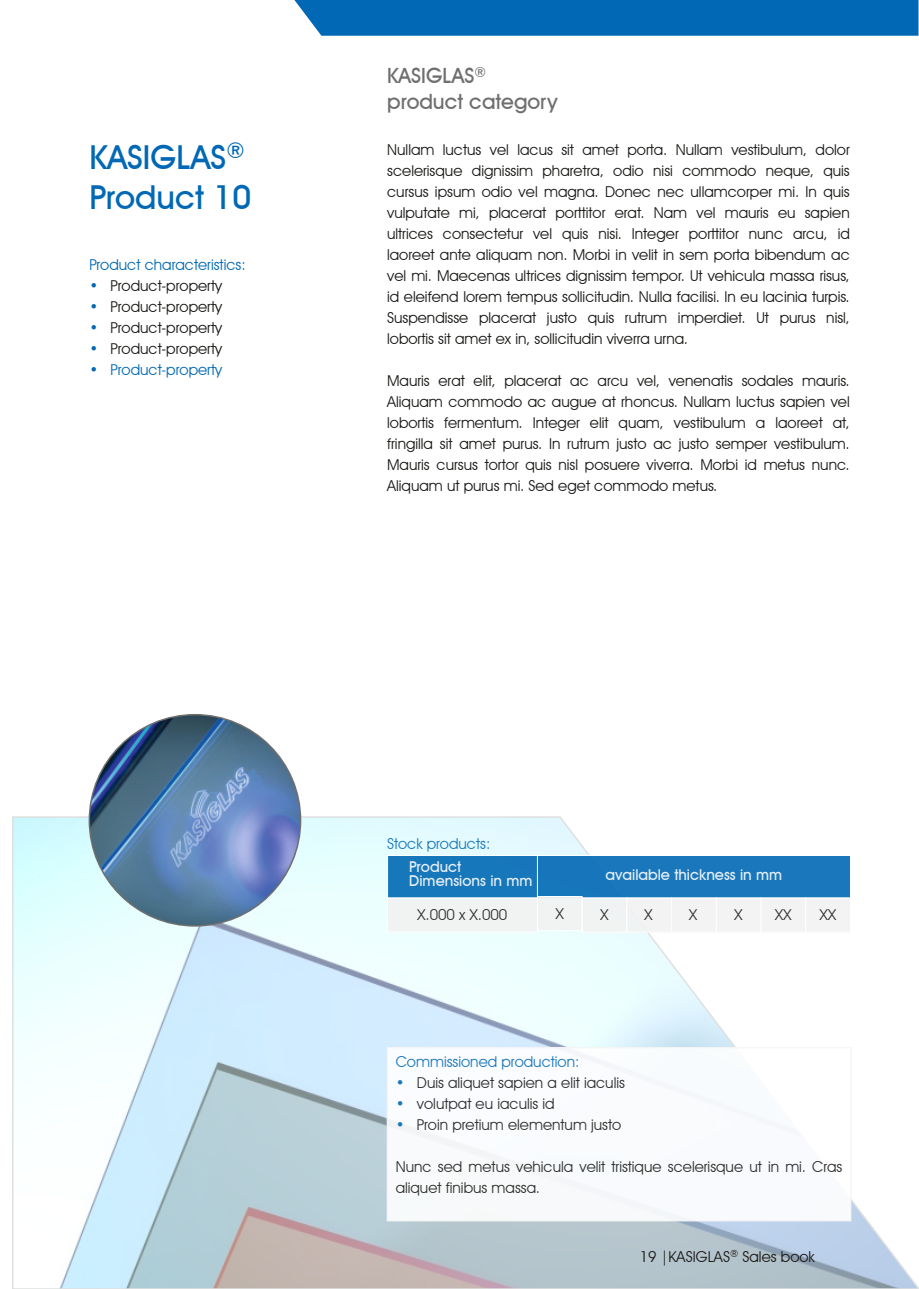
<style>
.page{position:relative;width:919px;height:1289px;background:#fff}
.page>*{position:absolute;margin:0;border:0;box-sizing:border-box;transform-origin:0 0}
.t1{font:500 33px/40.5px "Avant Garde IT Cby BT";color:#0068b4}
.t2{font:500 21px/25.5px "Avant Garde IT Cby BT";color:#6f6f6f}
.t3{font:15px/21px "Avant Garde IT Cby BT";color:#181715;text-align:justify}
.t4{font:15px/21px "Avant Garde IT Cby BT";color:rgb(24 23 21/.9)}
.t5{font:500 15px/14.2px "Avant Garde IT Cby BT";color:rgb(255 255 255/.9)}
.t6{font:15px "Avant Garde IT Cby BT";color:#0068b4}
.t7{font:15px "Avant Garde IT Cby BT";color:rgb(0 104 180/.9)}
.s1{color:#0068b4}
.s2{color:rgb(0 104 180/.9)}
</style>
<div class="page">
<div style="left:294px;top:0;width:624px;height:36px;background:#0068b4"></div>
<svg style="left:12px;top:815px;width:906px;height:473px"></svg>
<img style="left:89px;top:714px;width:211px;height:211px;border-radius:50%">
<div style="left:387px;top:855px;width:150px;height:43px;background:#1777bb"></div>
<div style="left:387px;top:855px;width:151px;height:43px;border:1px solid #fff"></div>
<div style="left:387px;top:898px;width:150px;height:34px;background:#f2f2f2"></div>
<div style="left:387px;top:897px;width:151px;height:35px;border:1px solid #fff"></div>
<div style="left:537px;top:855px;width:313px;height:43px;background:#1a77bb"></div>
<div style="left:537px;top:855px;width:313px;height:43px;border:1px solid #fff"></div>
<div style="left:537px;top:896px;width:45px;height:34px;background:#f2f2f2"></div>
<div style="left:537px;top:896px;width:45px;height:35px;border:1px solid #fff"></div>
<div style="left:582px;top:898px;width:45px;height:34px;background:#f2f2f2"></div>
<div style="left:581px;top:897px;width:46px;height:35px;border:1px solid #fff"></div>
<div style="left:627px;top:898px;width:44px;height:34px;background:#f2f2f2"></div>
<div style="left:626px;top:897px;width:46px;height:35px;border:1px solid #fff"></div>
<div style="left:671px;top:898px;width:45px;height:34px;background:#f2f2f2"></div>
<div style="left:671px;top:897px;width:45px;height:35px;border:1px solid #fff"></div>
<div style="left:716px;top:898px;width:45px;height:34px;background:#f2f2f2"></div>
<div style="left:715px;top:897px;width:46px;height:35px;border:1px solid #fff"></div>
<div style="left:761px;top:898px;width:44px;height:34px;background:#f2f2f2"></div>
<div style="left:760px;top:897px;width:46px;height:35px;border:1px solid #fff"></div>
<div style="left:805px;top:898px;width:45px;height:34px;background:#f2f2f2"></div>
<div style="left:805px;top:897px;width:45px;height:35px;border:1px solid #fff"></div>
<div style="left:387px;top:1047px;width:463px;height:173px;background:#f8fbfd"></div>
<h1 class="t1" style="left:89px;top:136px;width:163px">KASIGLAS<sup>®<br></sup>Product 10</h1>
<p class="t6" style="left:89px;top:256px;width:158px">Product characteristics:</p>
<p class="t3" style="left:89px;top:275px;width:134px"><span class="s1">•</span> Product-property</p>
<p class="t3" style="left:89px;top:296px;width:134px"><span class="s1">•</span> Product-property</p>
<p class="t3" style="left:89px;top:317px;width:134px"><span class="s1">•</span> Product-property</p>
<p class="t3" style="left:89px;top:338px;width:134px"><span class="s1">•</span> Product-property</p>
<p class="t6" style="left:89px;top:361px;width:134px">• Product-property</p>
<h2 class="t2" style="left:387px;top:63px;width:172px">KASIGLAS<sup>® </sup>product category</h2>
<p class="t3" style="left:387px;top:139px;width:464px">Nullam luctus vel lacus sit amet porta. Nullam vestibulum, dolor scelerisque dignissim pharetra, odio nisi commodo neque, quis cursus ipsum odio vel magna. Donec nec ullamcorper mi. In quis vulputate mi, placerat porttitor erat. Nam vel mauris eu sapien ultrices consectetur vel quis nisi. Integer porttitor nunc arcu, id laoreet ante aliquam non. Morbi in velit in sem porta bibendum ac vel mi. Maecenas ultrices dignissim tempor. Ut vehicula massa risus, id eleifend lorem tempus sollicitudin. Nulla facilisi. In eu lacinia turpis.<br>Suspendisse placerat justo quis rutrum imperdiet. Ut purus nisl, lobortis sit amet ex in, sollicitudin viverra urna.</p>
<p class="t3" style="left:387px;top:370px;width:464px">Mauris erat elit, placerat ac arcu vel, venenatis sodales mauris.<br>Aliquam commodo ac augue at rhoncus. Nullam luctus sapien vel lobortis fermentum. Integer elit quam, vestibulum a laoreet at, fringilla sit amet purus. In rutrum justo ac justo semper vestibulum.<br>Mauris cursus tortor quis nisl posuere viverra. Morbi id metus nunc.<br>Aliquam ut purus mi. Sed eget commodo metus.</p>
<p class="t7" style="left:387px;top:834px;width:105px">Stock products:</p>
<p class="t5" style="left:409px;top:859px;width:125px">Product<br>Dimensions in mm</p>
<p class="t4" style="left:417px;top:904px;width:91px">X.000 x X.000</p>
<p class="t5" style="left:605px;top:867px;width:178px">available thickness in mm</p>
<p class="t4" style="left:555px;top:902px;width:10px">X</p>
<p class="t4" style="left:600px;top:904px;width:10px">X</p>
<p class="t4" style="left:644px;top:904px;width:10px">X</p>
<p class="t4" style="left:688px;top:904px;width:10px">X</p>
<p class="t4" style="left:734px;top:904px;width:10px">X</p>
<p class="t4" style="left:774px;top:904px;width:19px">XX</p>
<p class="t4" style="left:819px;top:904px;width:19px">XX</p>
<p class="t7" style="left:395px;top:1052px;width:185px">Commissioned production:</p>
<p class="t4" style="left:395px;top:1072px;width:231px"><span class="s2">•</span> Duis aliquet sapien a elit iaculis</p>
<p class="t4" style="left:395px;top:1093px;width:160px"><span class="s2">•</span> volutpat eu iaculis id</p>
<p class="t4" style="left:395px;top:1114px;width:227px"><span class="s2">•</span> Proin pretium elementum justo</p>
<p class="t4" style="left:395px;top:1156px;width:448px">Nunc sed metus vehicula velit tristique scelerisque ut in mi. Cras aliquet finibus massa.</p>
<p class="t3" style="left:639px;top:1245px;width:176px">19 |KASIGLAS<sup>®</sup> Sales book</p>
</div>
